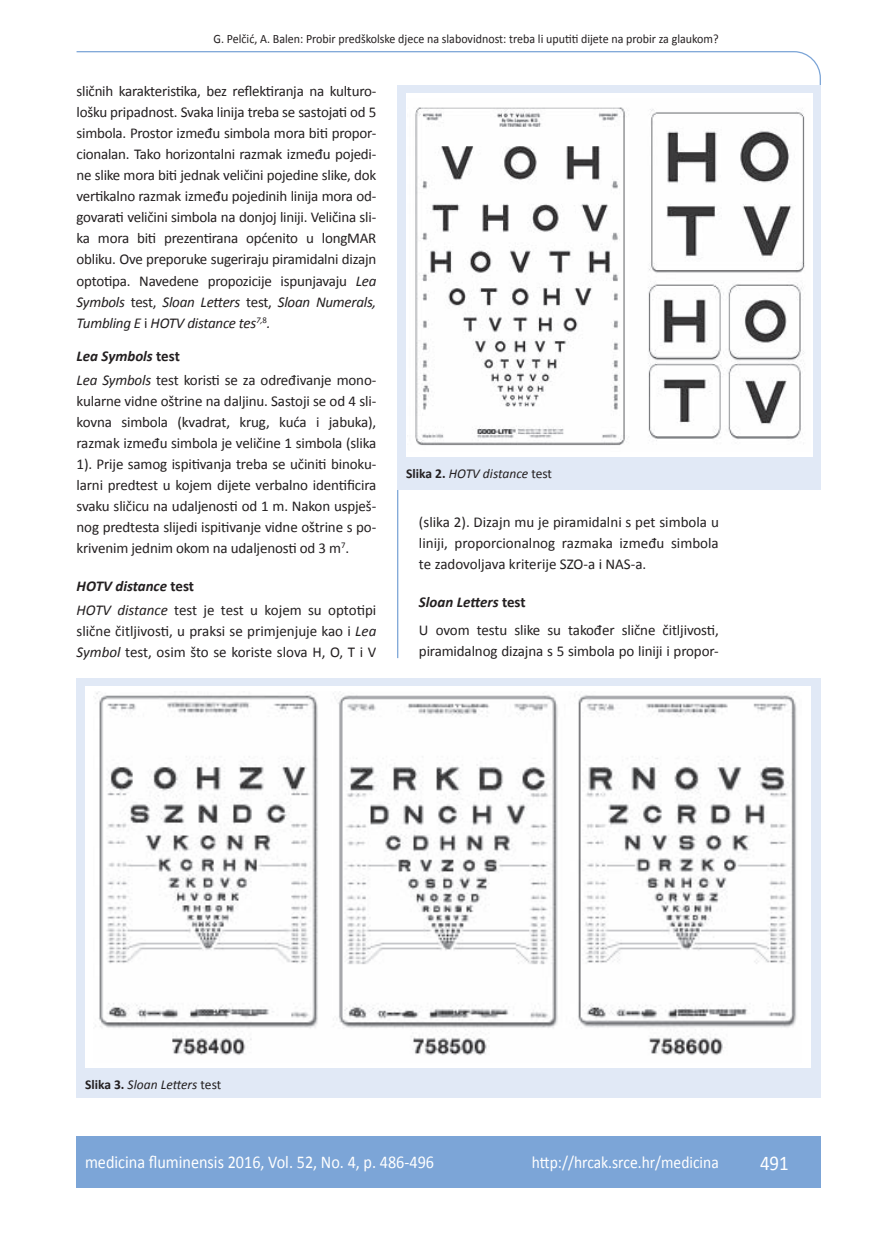
<style>
.page{position:relative;width:872px;height:1234px;background:#fff}
.page>*{position:absolute;margin:0;border:0;box-sizing:border-box;transform-origin:0 0}
.t1{font:21px "Calibri";color:#fff;scale:.9 1}
.t2{font:18px "Calibri";color:#fff;scale:.9 1}
.t3{font:17.25px "Calibri";color:#fff;scale:.9 1}
.t4{font:15px/21px "Calibri";letter-spacing:-.01em;color:#231f20}
.t5{font:italic 13.5px "Calibri";color:#231f20}
.t6{font:12.75px "Calibri";color:#231f20;scale:.94 1}
.s1{font-style:italic}
.s2{font-weight:700;font-style:italic}
.s3{font-weight:700}
.s4{font-weight:700;font-style:normal}
.s5{font-style:normal}
</style>
<div class="page">
<svg style="left:76px;top:51px;width:745px;height:275px"></svg>
<hr style="left:397px;top:489px;width:1px;height:169px;background:#7ca5d7">
<div style="left:77px;top:1135px;width:744px;height:51px;background:#7ca5d7"></div>
<div style="left:398px;top:85px;width:423px;height:405px;background:#e1e9f6"></div>
<div style="left:406px;top:94px;width:406px;height:363px;background:#fff"></div>
<img style="left:415px;top:107px;width:390px;height:339px">
<div style="left:77px;top:677px;width:743px;height:420px;background:#e1e9f6"></div>
<div style="left:85px;top:686px;width:725px;height:381px;background:#fff"></div>
<img style="left:95px;top:691px;width:702px;height:365px">
<p class="t6" style="left:213px;top:30px;width:539px">G. Pelčić, A. Balen: Probir predškolske djece na slabovidnost: treba li uputiti dijete na probir za glaukom?</p>
<p class="t4" style="left:77px;top:80px;width:301px;text-align:justify">sličnih karakteristika, bez reflektiranja na kulturo&shy;lošku pripadnost. Svaka linija treba se sastojati od 5 simbola. Prostor između simbola mora biti propor&shy;cionalan. Tako horizontalni razmak između pojedi&shy;ne slike mora biti jednak veličini pojedine slike, dok vertikalno razmak između pojedinih linija mora od&shy;govarati veličini simbola na donjoj liniji. Veličina sli&shy;ka mora biti prezentirana općenito u longMAR obliku. Ove preporuke sugeriraju piramidalni dizajn optotipa. Navedene propozicije ispunjavaju <span class="s1">Lea Symbols</span> test, <span class="s1">Sloan Letters</span> test, <span class="s1">Sloan Numerals, Tumbling E</span> i <span class="s1">HOTV distance tes</span><sup>7,</sup><sup>8</sup><span class="s1">.</span></p>
<p class="t4" style="left:77px;top:344px;width:301px;line-height:23.7px"><span class="s2">Lea Symbols</span> <span class="s3">test<br></span><span class="s1">Lea Symbols</span> test koristi se za određivanje mono-</p>
<p class="t4" style="left:77px;top:390px;width:301px;text-align:justify">kularne vidne oštrine na daljinu. Sastoji se od 4 sli&shy;kovna simbola (kvadrat, krug, kuća i jabuka), razmak između simbola je veličine 1 simbola (slika 1). Prije samog ispitivanja treba se učiniti binoku&shy;larni predtest u kojem dijete verbalno identificira svaku sličicu na udaljenosti od 1 m. Nakon uspješ&shy;nog predtesta slijedi ispitivanje vidne oštrine s po&shy;krivenim jednim okom na udaljenosti od 3 m<sup>7</sup>.</p>
<p class="t4" style="left:77px;top:573px;width:301px;line-height:23.7px"><span class="s2">HOTV distance</span> <span class="s3">test<br></span><span class="s1">HOTV distance</span> test je test u kojem su optotipi</p>
<p class="t4" style="left:77px;top:619px;width:301px">slične čitljivosti, u praksi se primjenjuje kao i <span class="s1">Lea<br>Symbol</span> test, osim što se koriste slova H, O, T i V</p>
<p class="t5" style="left:406px;top:465px;width:147px"><span class="s4">Slika 2.</span> HOTV distance <span class="s5">test</span></p>
<p class="t4" style="left:419px;top:511px;width:301px;text-align:justify">(slika 2). Dizajn mu je piramidalni s pet simbola u liniji, proporcionalnog razmaka između simbola te zadovoljava kriterije SZO-a i NAS-a.</p>
<p class="t4" style="left:419px;top:587px;width:301px;line-height:28px"><span class="s2">Sloan Letters</span> <span class="s3">test<br></span>U ovom testu slike su također slične čitljivosti,</p>
<p class="t4" style="left:419px;top:640px;width:301px">piramidalnog dizajna s 5 simbola po liniji i propor-</p>
<p class="t5" style="left:85px;top:1075px;width:138px"><span class="s4">Slika 3.</span> Sloan Letters <span class="s5">test</span></p>
<p class="t2" style="left:85px;top:1150px;width:389px">medicina fluminensis 2016, Vol. 52, No. 4, p. 486-496</p>
<p class="t3" style="left:532px;top:1151px;width:209px">http://hrcak.srce.hr/medicina</p>
<h1 class="t1" style="left:760px;top:1149px;width:33px">491</h1>
</div>
